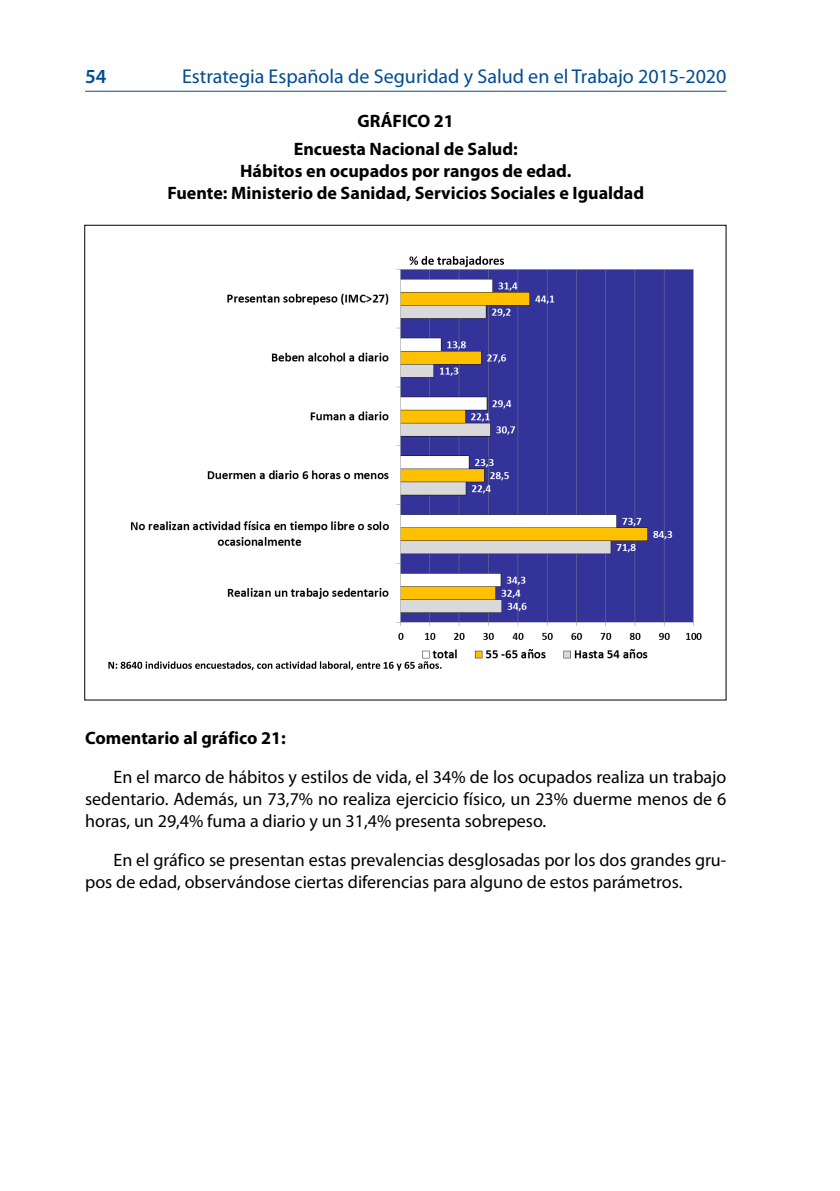
<style>
.page{position:relative;width:840px;height:1191px;background:#fff}
.page>*{position:absolute;margin:0;border:0;box-sizing:border-box;transform-origin:0 0}
.t1{font:20px "Myriad Pro";color:#004c93}
.t2{font:600 20px "Myriad Pro";color:#004c93}
.Texto{font:18px/22px "Myriad Pro";color:#000;text-align:justify}
.Texto-2{font:700 18px "Myriad Pro";color:#000}
</style>
<div class="page">
<hr style="left:85px;top:91px;width:641px;height:1px;background:#004c93">
<img style="left:108px;top:256px;width:594px;height:415px">
<p class="t2" style="left:85px;top:65px;width:23px">54</p>
<p class="t1" style="left:182px;top:65px;width:545px">Estrategia Española de Seguridad y Salud en el Trabajo 2015-2020</p>
<p class="Texto-2" style="left:357px;top:111px;width:98px">GRÁFICO 21</p>
<p class="Texto-2" style="left:293px;top:138px;width:225px">Encuesta Nacional de Salud:</p>
<p class="Texto-2" style="left:240px;top:160px;width:333px">Hábitos en ocupados por rangos de edad.</p>
<p class="Texto-2" style="left:167px;top:182px;width:478px">Fuente: Ministerio de Sanidad, Servicios Sociales e Igualdad</p>
<p class="Texto-2" style="left:85px;top:727px;width:202px">Comentario al gráfico 21:</p>
<p class="Texto" style="left:85px;top:766px;width:642px;text-indent:28px">En el marco de hábitos y estilos de vida, el 34% de los ocupados realiza un trabajo sedentario. Además, un 73,7% no realiza ejercicio físico, un 23% duerme menos de 6 horas, un 29,4% fuma a diario y un 31,4% presenta sobrepeso.</p>
<p class="Texto" style="left:85px;top:849px;width:642px;text-indent:28px">En el gráfico se presentan estas prevalencias desglosadas por los dos grandes gru&shy;pos de edad, observándose ciertas diferencias para alguno de estos parámetros.</p>
</div>
